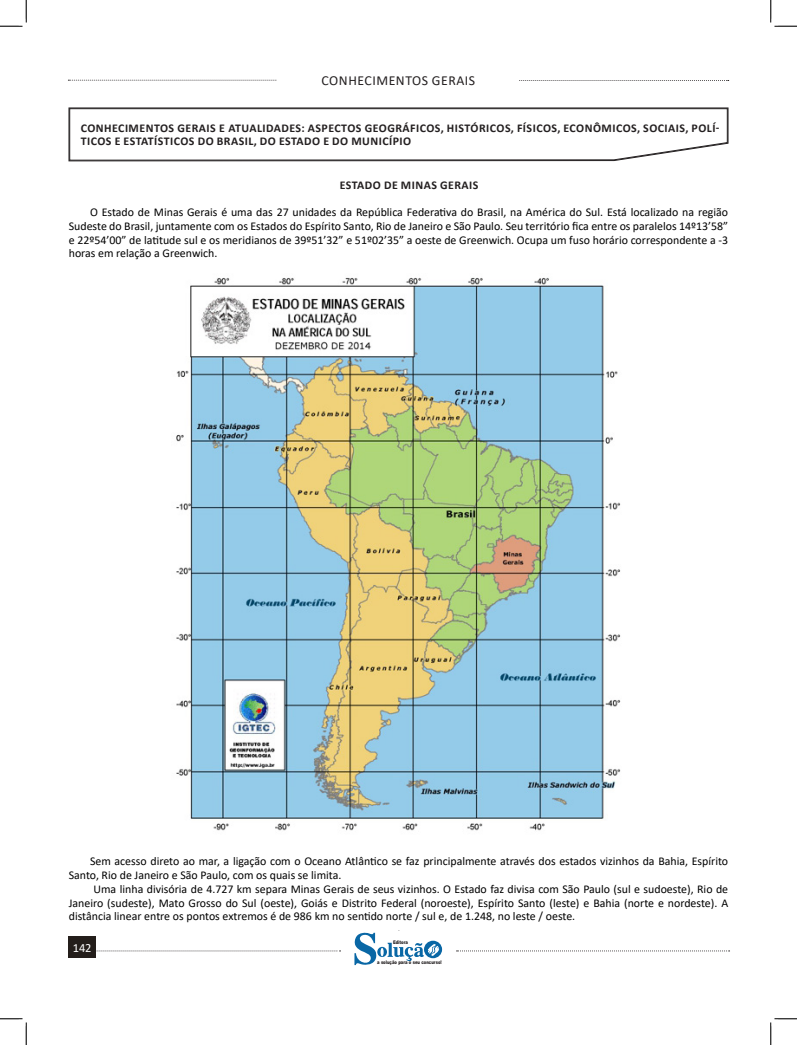
<style>
.page{position:relative;width:797px;height:1045px;background:#fff}
.page>*{position:absolute;margin:0;border:0;box-sizing:border-box;transform-origin:0 0}
.t1{font:13.75px "Calibri";letter-spacing:.04em;color:#231f20}
.t2{font:12.5px "Calibri";letter-spacing:-.02em;color:#fff}
.t3{font:11.88px/13.8px "Calibri";color:#000;text-align:justify}
.CAIXINHAS{font:700 11.88px/13.8px "Calibri";letter-spacing:.04em;color:#231f20}
.TITULO_DE_LEI{font:700 11.88px "Calibri";letter-spacing:.04em;color:#231f20}
.t4{font:900 5px "Arial";color:#231f20;scale:.76 1}
</style>
<div class="page">
<svg style="left:96px;top:950px;width:244px;height:1px"></svg>
<svg style="left:68px;top:80px;width:209px;height:1px"></svg>
<svg style="left:519px;top:80px;width:209px;height:1px"></svg>
<svg style="left:456px;top:950px;width:273px;height:1px"></svg>
<div style="left:68px;top:936px;width:28px;height:22px;background:#241e1b"></div>
<svg style="left:354px;top:930px;width:88px;height:35px"></svg>
<svg style="left:69px;top:108px;width:659px;height:53px"></svg>
<svg style="left:69px;top:108px;width:658px;height:52px"></svg>
<img style="left:176px;top:277px;width:445px;height:554px">
<svg style="left:0;top:0;width:27px;height:27px"></svg>
<svg style="left:0;top:1018px;width:27px;height:27px"></svg>
<svg style="left:770px;top:0;width:27px;height:27px"></svg>
<svg style="left:770px;top:1018px;width:27px;height:27px"></svg>
<p class="t1" style="left:321px;top:71px;width:155px">CONHECIMENTOS GERAIS</p>
<p class="CAIXINHAS" style="left:81px;top:121px;width:640px">CONHECIMENTOS GERAIS E ATUALIDADES: ASPECTOS GEOGRÁFICOS, HISTÓRICOS, FÍSICOS, ECONÔMICOS, SOCIAIS, POLÍ-<br>TICOS E ESTATÍSTICOS DO BRASIL, DO ESTADO E DO MUNICÍPIO</p>
<p class="TITULO_DE_LEI" style="left:340px;top:176px;width:140px">ESTADO DE MINAS GERAIS</p>
<p class="t3" style="left:69px;top:205px;width:661px;text-indent:21px">O Estado de Minas Gerais é uma das 27 unidades da República Federativa do Brasil, na América do Sul. Está localizado na região Sudeste do Brasil, juntamente com os Estados do Espírito Santo, Rio de Janeiro e São Paulo. Seu território fica entre os paralelos 14º13’58” e 22º54’00” de latitude sul e os meridianos de 39º51’32” e 51º02’35” a oeste de Greenwich. Ocupa um fuso horário correspondente a -3 horas em relação a Greenwich.</p>
<p class="t3" style="left:69px;top:854px;width:661px;text-indent:21px">Sem acesso direto ao mar, a ligação com o Oceano Atlântico se faz principalmente através dos estados vizinhos da Bahia, Espírito<br>Santo, Rio de Janeiro e São Paulo, com os quais se limita.</p>
<p class="t3" style="left:69px;top:881px;width:661px;text-indent:25px">Uma linha divisória de 4.727 km separa Minas Gerais de seus vizinhos. O Estado faz divisa com São Paulo (sul e sudoeste), Rio de Janeiro (sudeste), Mato Grosso do Sul (oeste), Goiás e Distrito Federal (noroeste), Espírito Santo (leste) e Bahia (norte e nordeste). A distância linear entre os pontos extremos é de 986 km no sentido norte / sul e, de 1.248, no leste / oeste.</p>
<p class="t2" style="left:73px;top:939px;width:20px">142</p>
<p class="t2" style="left:70px;top:942px;width:20px">142</p>
<p class="t4" style="left:393px;top:939px;width:21px">Editora</p>
<p class="t4" style="left:377px;top:959px;width:86px">a solução para o seu concurso!</p>
</div>
